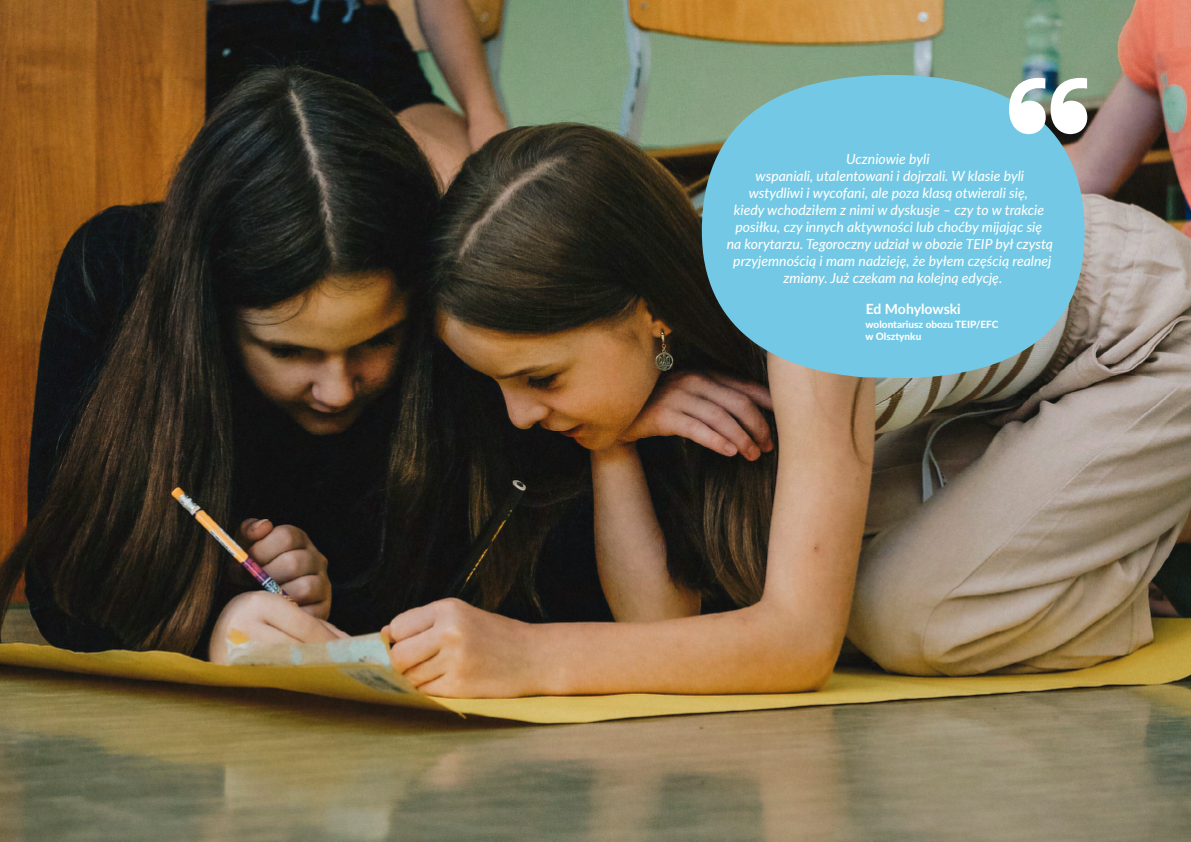
<style>
.page{position:relative;width:1191px;height:842px;background:#fff}
.page>*{position:absolute;margin:0;border:0;box-sizing:border-box;transform-origin:0 0}
.t1{font:italic 500 14px/17px "Lato";color:#fff;text-align:center}
.t2{font:700 14px "Lato";letter-spacing:-.005em;color:#fff}
.t3{font:800 10px/12px "Lato";color:#fff}
</style>
<div class="page">
<img style="left:0;top:0;width:1191px;height:842px">
<svg style="left:702px;top:75px;width:382px;height:303px;background:#71bbd0"></svg>
<svg style="left:1009px;top:78px;width:78px;height:56px"></svg>
<p class="t1" style="left:726px;top:150px;width:328px">Uczniowie byli<br>wspaniali, utalentowani i dojrzali. W klasie byli wstydliwi i wycofani, ale poza klasą otwierali się,<br>kiedy wchodziłem z nimi w dyskusje – czy to w trakcie posiłku, czy innych aktywności lub choćby mijając się<br>na korytarzu. Tegoroczny udział w obozie TEIP był czystą przyjemnością i mam nadzieję, że byłem częścią realnej zmiany. Już czekam na kolejną edycję.</p>
<p class="t2" style="left:865px;top:299px;width:97px">Ed Mohylowski</p>
<p class="t3" style="left:865px;top:318px;width:134px">wolontariusz obozu TEIP/EFC w Olsztynku</p>
</div>
